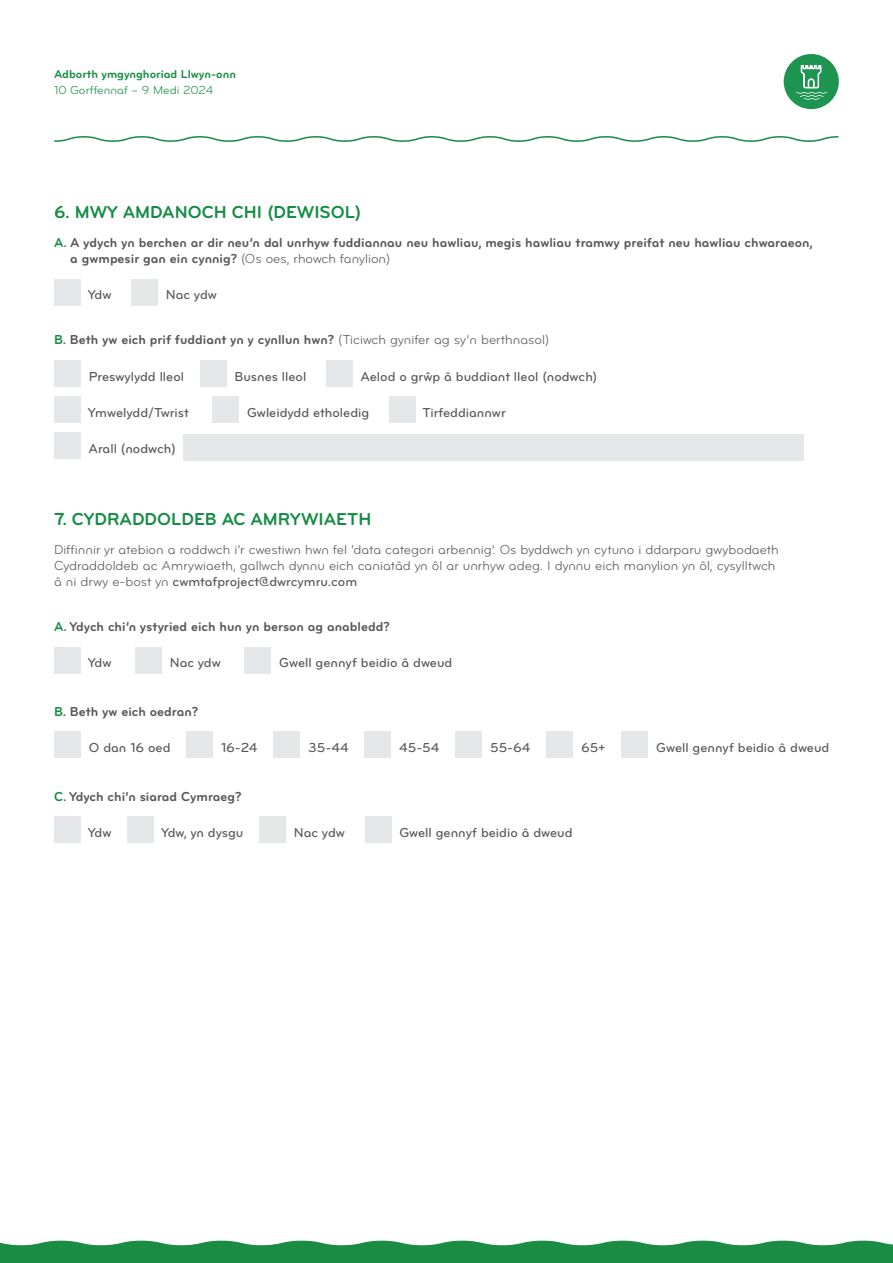
<style>
.page{position:relative;width:893px;height:1263px;background:#fff}
.page>*{position:absolute;margin:0;border:0;box-sizing:border-box;transform-origin:0 0}
.t1{font:18px "Bryant Pro Bold Alternate";color:#158c43}
.t2{font:13.5px/16.2px "Bryant Pro Bold Alternate";color:#57585a}
.t3{font:13.5px "Bryant Pro Medium Alternate";color:#57585a}
.t4{font:13.5px/16.2px "Bryant Pro Regular Alternate";color:#57585a}
.page_header{font:12px/16.5px "Bryant Pro Bold Alternate";color:#158c43}
.s1{font-family:"Bryant Pro Regular Alternate"}
.s2{color:#158c43}
.s3{font-family:"Bryant Pro Medium Alternate"}
</style>
<div class="page">
<div style="left:784px;top:54px;width:55px;height:55px;background:#1d9450;border-radius:50%"></div>
<svg style="left:796px;top:65px;width:31px;height:35px"></svg>
<svg style="left:0;top:1241px;width:893px;height:22px"></svg>
<svg style="left:54px;top:136px;width:785px;height:6px"></svg>
<div style="left:54px;top:279px;width:27px;height:27px;background:#e6e7e9"></div>
<div style="left:131px;top:279px;width:27px;height:27px;background:#e6e7e9"></div>
<div style="left:54px;top:360px;width:27px;height:27px;background:#e6e7e9"></div>
<div style="left:200px;top:360px;width:27px;height:27px;background:#e6e7e9"></div>
<div style="left:326px;top:360px;width:27px;height:27px;background:#e6e7e9"></div>
<div style="left:54px;top:396px;width:27px;height:27px;background:#e6e7e9"></div>
<div style="left:212px;top:396px;width:27px;height:27px;background:#e6e7e9"></div>
<div style="left:389px;top:396px;width:27px;height:27px;background:#e6e7e9"></div>
<div style="left:54px;top:432px;width:27px;height:27px;background:#e6e7e9"></div>
<div style="left:184px;top:434px;width:620px;height:27px;background:#e6e7e9"></div>
<div style="left:54px;top:647px;width:27px;height:27px;background:#e6e7e9"></div>
<div style="left:135px;top:647px;width:27px;height:27px;background:#e6e7e9"></div>
<div style="left:244px;top:647px;width:27px;height:27px;background:#e6e7e9"></div>
<div style="left:54px;top:731px;width:27px;height:27px;background:#e6e7e9"></div>
<div style="left:186px;top:731px;width:27px;height:27px;background:#e6e7e9"></div>
<div style="left:273px;top:731px;width:27px;height:27px;background:#e6e7e9"></div>
<div style="left:364px;top:731px;width:27px;height:27px;background:#e6e7e9"></div>
<div style="left:455px;top:731px;width:27px;height:27px;background:#e6e7e9"></div>
<div style="left:546px;top:731px;width:27px;height:27px;background:#e6e7e9"></div>
<div style="left:621px;top:731px;width:27px;height:27px;background:#e6e7e9"></div>
<div style="left:54px;top:816px;width:27px;height:27px;background:#e6e7e9"></div>
<div style="left:127px;top:816px;width:27px;height:27px;background:#e6e7e9"></div>
<div style="left:259px;top:816px;width:27px;height:27px;background:#e6e7e9"></div>
<div style="left:365px;top:816px;width:27px;height:27px;background:#e6e7e9"></div>
<p class="page_header" style="left:54px;top:66px;width:184px">Adborth ymgynghoriad Llwyn-onn<br><span class="s1">10 Gorffennaf – 9 Medi 2024</span></p>
<p class="t1" style="left:54px;top:203px;width:309px">6. MWY AMDANOCH CHI (DEWISOL)</p>
<p class="t2" style="left:70px;top:235px;width:744px;text-indent:-16px"><span class="s2">A.</span> A ydych yn berchen ar dir neu’n dal unrhyw fuddiannau neu hawliau, megis hawliau tramwy preifat neu hawliau chwaraeon, a gwmpesir gan ein cynnig? <span class="s1">(Os oes, rhowch fanylion)</span></p>
<p class="t3" style="left:88px;top:288px;width:25px">Ydw</p>
<p class="t3" style="left:166px;top:288px;width:53px">Nac ydw</p>
<p class="t2" style="left:54px;top:332px;width:497px"><span class="s2">B.</span> Beth yw eich prif fuddiant yn y cynllun hwn? <span class="s1">(Ticiwch gynifer ag sy’n berthnasol)</span></p>
<p class="t3" style="left:89px;top:369px;width:97px">Preswylydd lleol</p>
<p class="t3" style="left:235px;top:369px;width:73px">Busnes lleol</p>
<p class="t3" style="left:360px;top:369px;width:238px">Aelod o grŵp â buddiant lleol (nodwch)</p>
<p class="t3" style="left:88px;top:405px;width:102px">Ymwelydd/Twrist</p>
<p class="t3" style="left:247px;top:405px;width:124px">Gwleidydd etholedig</p>
<p class="t3" style="left:422px;top:405px;width:85px">Tirfeddiannwr</p>
<p class="t3" style="left:89px;top:441px;width:89px">Arall (nodwch)</p>
<p class="t1" style="left:54px;top:509px;width:319px">7. CYDRADDOLDEB AC AMRYWIAETH</p>
<p class="t4" style="left:54px;top:541px;width:726px">Diffinnir yr atebion a roddwch i’r cwestiwn hwn fel ‘data categori arbennig’. Os byddwch yn cytuno i ddarparu gwybodaeth<br>Cydraddoldeb ac Amrywiaeth, gallwch dynnu eich caniatâd yn ôl ar unrhyw adeg. I dynnu eich manylion yn ôl, cysylltwch â ni drwy e-bost yn <span class="s3">cwmtafproject@dwrcymru.com</span></p>
<p class="t2" style="left:54px;top:619px;width:337px"><span class="s2">A.</span> Ydych chi’n ystyried eich hun yn berson ag anabledd?</p>
<p class="t3" style="left:88px;top:656px;width:25px">Ydw</p>
<p class="t3" style="left:170px;top:656px;width:53px">Nac ydw</p>
<p class="t3" style="left:279px;top:656px;width:175px">Gwell gennyf beidio â dweud</p>
<p class="t2" style="left:54px;top:704px;width:146px"><span class="s2">B.</span> Beth yw eich oedran?</p>
<p class="t3" style="left:89px;top:740px;width:83px">O dan 16 oed</p>
<p class="t3" style="left:221px;top:740px;width:38px">16-24</p>
<p class="t3" style="left:308px;top:740px;width:42px">35-44</p>
<p class="t3" style="left:399px;top:740px;width:42px">45-54</p>
<p class="t3" style="left:490px;top:740px;width:42px">55-64</p>
<p class="t3" style="left:581px;top:740px;width:26px">65+</p>
<p class="t3" style="left:656px;top:740px;width:175px">Gwell gennyf beidio â dweud</p>
<p class="t2" style="left:54px;top:788px;width:189px"><span class="s2">C.</span> Ydych chi’n siarad Cymraeg?</p>
<p class="t3" style="left:88px;top:825px;width:25px">Ydw</p>
<p class="t3" style="left:161px;top:825px;width:84px">Ydw, yn dysgu</p>
<p class="t3" style="left:294px;top:825px;width:53px">Nac ydw</p>
<p class="t3" style="left:399px;top:825px;width:175px">Gwell gennyf beidio â dweud</p>
</div>
